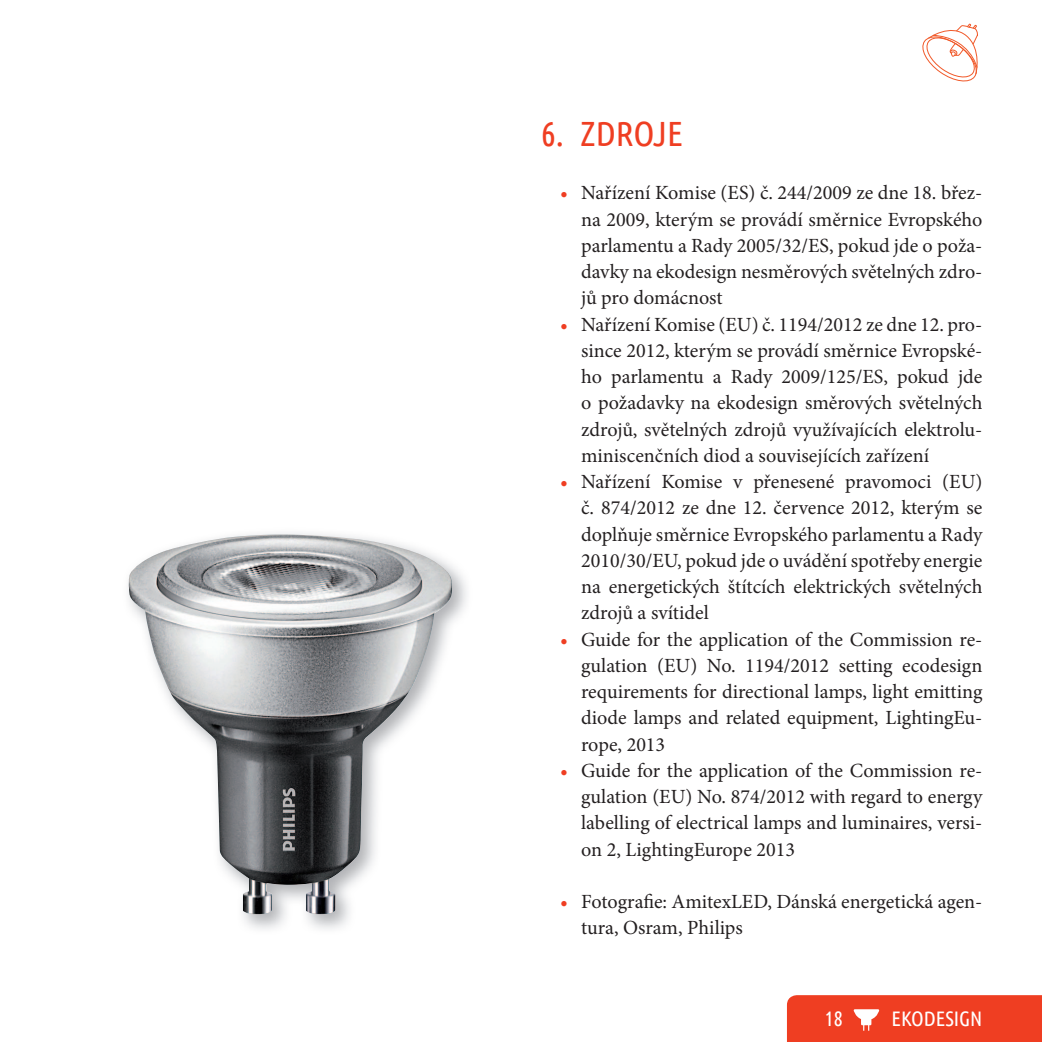
<style>
.page{position:relative;width:1042px;height:1042px;background:#fff}
.page>*{position:absolute;margin:0;border:0;box-sizing:border-box;transform-origin:0 0}
.t1{font:35px "Ubuntu Condensed";color:#ef3e22}
.t2{font:21px "Ubuntu Condensed";color:#fff}
.t3{font:20.12px/26.2px "Minion Pro";color:#231f20;text-align:justify}
.s1{color:#ef3e22}
</style>
<div class="page">
<svg style="left:922px;top:23px;width:56px;height:59px"></svg>
<div style="left:787px;top:995px;width:255px;height:47px;background:#ef3e22"></div>
<img style="left:128px;top:534px;width:324px;height:380px">
<h1 class="t1" style="left:541px;top:112px;width:144px">6. ZDROJE</h1>
<p class="t3" style="left:581px;top:180px;width:403px;text-indent:-21px"><span class="s1">•</span> Nařízení Komise (ES) č. 244/2009 ze dne 18. břez&shy;na 2009, kterým se provádí směrnice Evropského parlamentu a Rady 2005/32/ES, pokud jde o poža&shy;davky na ekodesign nesměrových světelných zdro&shy;jů pro domácnost</p>
<p class="t3" style="left:581px;top:311px;width:403px;text-indent:-21px"><span class="s1">•</span> Nařízení Komise (EU) č. 1194/2012 ze dne 12. pro&shy;since 2012, kterým se provádí směrnice Evropské&shy;ho parlamentu a Rady 2009/125/ES, pokud jde o požadavky na ekodesign směrových světelných zdrojů, světelných zdrojů využívajících elektrolu&shy;miniscenčních diod a souvisejících zařízení</p>
<p class="t3" style="left:581px;top:468px;width:403px;text-indent:-21px"><span class="s1">•</span> Nařízení Komise v přenesené pravomoci (EU) č. 874/2012 ze dne 12. července 2012, kterým se doplňuje směrnice Evropského parlamentu a Rady 2010/30/EU, pokud jde o uvádění spotřeby energie na energetických štítcích elektrických světelných zdrojů a svítidel</p>
<p class="t3" style="left:581px;top:626px;width:403px;text-indent:-21px"><span class="s1">•</span> Guide for the application of the Commission re&shy;gulation (EU) No. 1194/2012 setting ecodesign requirements for directional lamps, light emitting diode lamps and related equipment, LightingEu&shy;rope, 2013</p>
<p class="t3" style="left:581px;top:757px;width:403px;text-indent:-21px"><span class="s1">•</span> Guide for the application of the Commission re&shy;gulation (EU) No. 874/2012 with regard to energy labelling of electrical lamps and luminaires, versi&shy;on 2, LightingEurope 2013</p>
<p class="t3" style="left:581px;top:888px;width:403px;text-indent:-21px"><span class="s1">•</span> Fotografie: AmitexLED, Dánská energetická agen&shy;tura, Osram, Philips</p>
<p class="t2" style="left:825px;top:1005px;width:20px">18</p>
<p class="t2" style="left:891px;top:1005px;width:92px">EKODESIGN</p>
</div>
